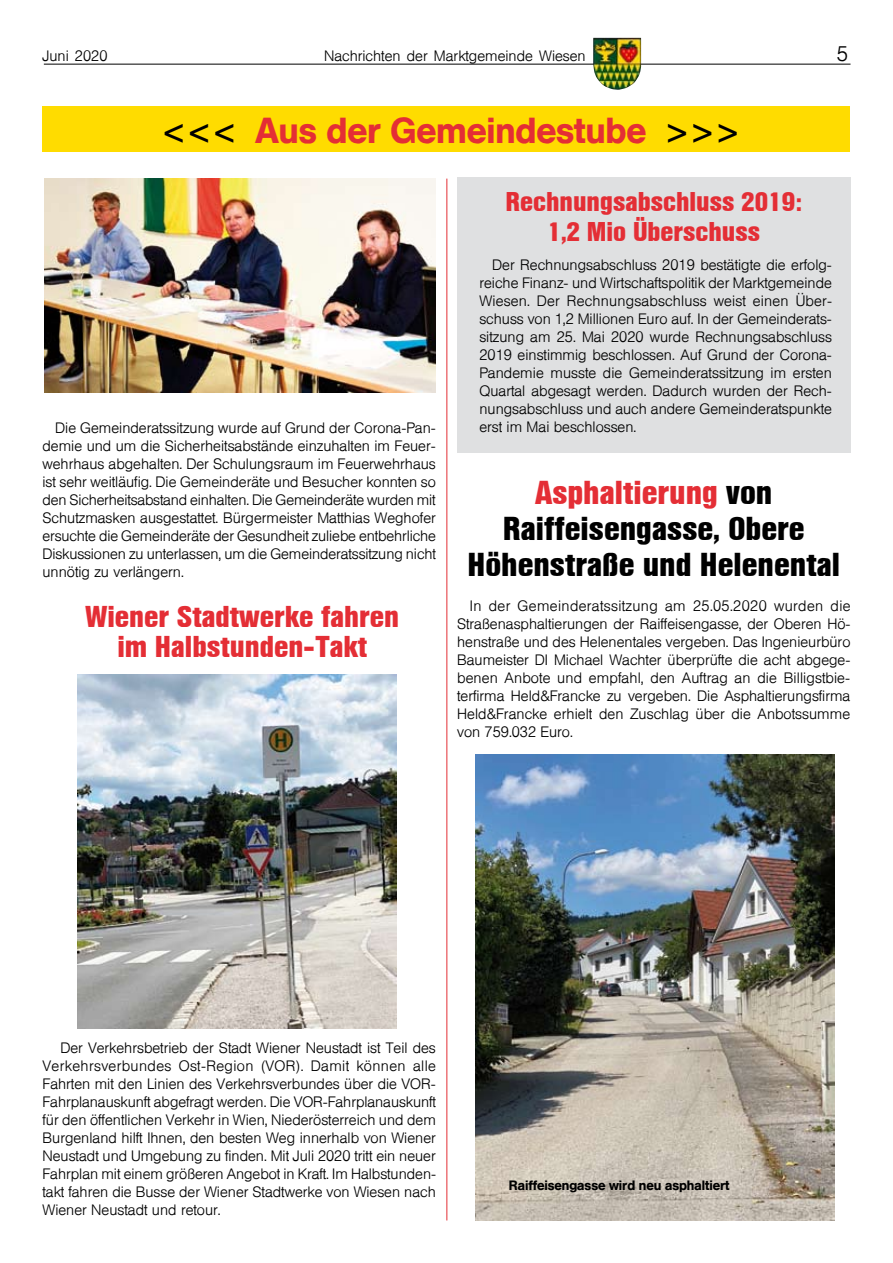
<style>
.page{position:relative;width:893px;height:1263px;background:#fff}
.page>*{position:absolute;margin:0;border:0;box-sizing:border-box;transform-origin:0 0}
.t1{font:500 36px "Helvetica BQ";color:#e42e35}
.t2{font:700 33px/36px "Helvetica Condensed BQ";color:#000;text-align:center}
.t3{font:700 30px/30px "Helvetica Condensed BQ";color:#e42e35;text-align:center}
.t4{font:700 27px/30px "Helvetica Condensed BQ";color:#e42e35;text-align:center}
.t5{font:300 21px "Helvetica BQ";color:#000}
.t6{font:300 15px/18px "Helvetica BQ";color:#000;text-align:justify}
.t7{font:500 13.5px "Helvetica BQ";color:#000}
.s1{font-size:27px;color:#000}
.s2{color:#e42e35}
</style>
<div class="page">
<hr style="left:44px;top:64px;width:806px;height:1px;background:#000">
<img style="left:593px;top:38px;width:48px;height:52px">
<div style="left:457px;top:178px;width:393px;height:275px;background:#dfe0e1"></div>
<hr style="left:446px;top:179px;width:1px;height:1041px;background:#e42e35">
<div style="left:42px;top:106px;width:808px;height:46px;background:#ffdc00"></div>
<img style="left:44px;top:179px;width:392px;height:213px">
<img style="left:475px;top:754px;width:359px;height:466px">
<img style="left:78px;top:675px;width:319px;height:354px">
<p class="t6" style="left:43px;top:48px;width:66px">Juni 2020</p>
<p class="t6" style="left:324px;top:48px;width:263px">Nachrichten der Marktgemeinde Wiesen</p>
<h3 class="t5" style="left:837px;top:42px;width:13px">5</h3>
<h1 class="t1" style="left:165px;top:109px;width:573px"><span class="s1">&lt; &lt; &lt;</span> Aus der Gemeindestube <span class="s1">&gt; &gt; &gt;</span></h1>
<p class="t6" style="left:43px;top:419px;width:395px;text-indent:13px">Die Gemeinderatssitzung wurde auf Grund der Corona-Pan&shy;demie und um die Sicherheitsabstände einzuhalten im Feuer&shy;wehrhaus abgehalten. Der Schulungsraum im Feuerwehrhaus ist sehr weitläufig. Die Gemeinderäte und Besucher konnten so den Sicherheitsabstand einhalten. Die Gemeinderäte wurden mit Schutzmasken ausgestattet. Bürgermeister Matthias Weghofer ersuchte die Gemeinderäte der Gesundheit zuliebe entbehrliche Diskussionen zu unterlassen, um die Gemeinderatssitzung nicht unnötig zu verlängern.</p>
<h3 class="t3" style="left:85px;top:602px;width:315px">Wiener Stadtwerke fahren im Halbstunden-Takt</h3>
<h3 class="t4" style="left:506px;top:187px;width:298px">Rechnungsabschluss 2019:<br>1,2 Mio Überschuss</h3>
<p class="t6" style="left:479px;top:256px;width:354px;text-indent:13px">Der Rechnungsabschluss 2019 bestätigte die erfolg&shy;reiche Finanz- und Wirtschaftspolitik der Marktgemeinde Wiesen. Der Rechnungsabschluss weist einen Über&shy;schuss von 1,2 Millionen Euro auf. In der Gemeinderats&shy;sitzung am 25. Mai 2020 wurde Rechnungsabschluss 2019 einstimmig beschlossen. Auf Grund der Corona-Pandemie musste die Gemeinderatssitzung im ersten Quartal abgesagt werden. Dadurch wurden der Rech&shy;nungsabschluss und auch andere Gemeinderatspunkte erst im Mai beschlossen.</p>
<h2 class="t2" style="left:467px;top:475px;width:374px"><span class="s2">Asphaltierung</span> von<br>Raiffeisengasse, Obere<br>Höhenstraße und Helenental</h2>
<p class="t6" style="left:457px;top:597px;width:395px;text-indent:13px">In der Gemeinderatssitzung am 25.05.2020 wurden die Straßenasphaltierungen der Raiffeisengasse, der Oberen Hö&shy;henstraße und des Helenentales vergeben. Das Ingenieurbüro Baumeister DI Michael Wachter überprüfte die acht abgege&shy;benen Anbote und empfahl, den Auftrag an die Billigstbie&shy;terfirma Held&amp;Francke zu vergeben. Die Asphaltierungsfirma Held&amp;Francke erhielt den Zuschlag über die Anbotssumme von 759.032 Euro.</p>
<p class="t6" style="left:43px;top:1039px;width:395px;text-indent:18px">Der Verkehrsbetrieb der Stadt Wiener Neustadt ist Teil des Verkehrsverbundes Ost-Region (VOR). Damit können alle Fahrten mit den Linien des Verkehrsverbundes über die VOR-Fahrplanauskunft abgefragt werden. Die VOR-Fahrplanauskunft für den öffentlichen Verkehr in Wien, Niederösterreich und dem Burgenland hilft Ihnen, den besten Weg innerhalb von Wiener Neustadt und Umgebung zu finden. Mit Juli 2020 tritt ein neuer Fahrplan mit einem größeren Angebot in Kraft. Im Halbstunden&shy;takt fahren die Busse der Wiener Stadtwerke von Wiesen nach Wiener Neustadt und retour.</p>
<p class="t7" style="left:509px;top:1177px;width:222px">Raiffeisengasse wird neu asphaltiert</p>
</div>
